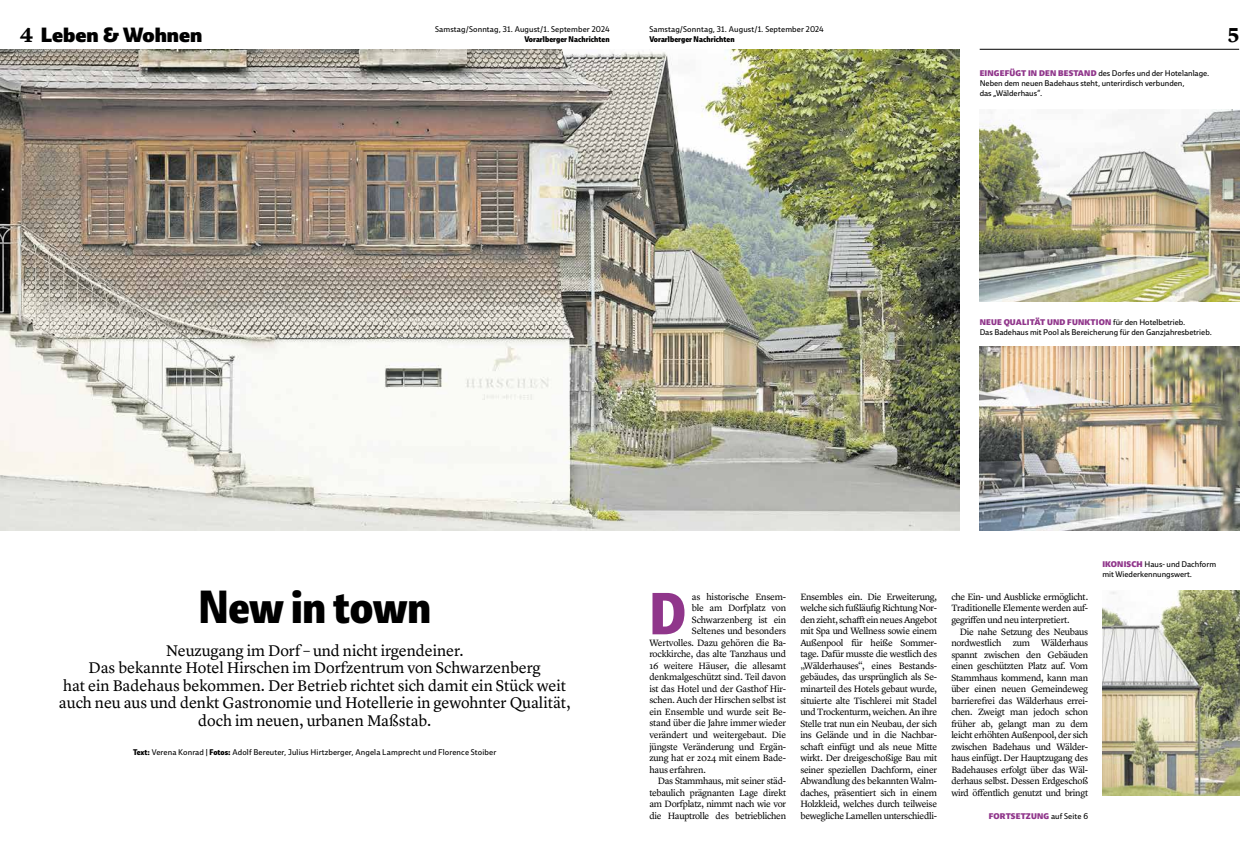
<style>
.page{position:relative;width:1259px;height:857px;background:#fff}
.page>*{position:absolute;margin:0;border:0;box-sizing:border-box;transform-origin:0 0}
.t1{font:800 condensed 57.5px "Ebony";color:#90368b}
.t2{font:800 condensed 45px "Ebony";letter-spacing:-.005em;color:#000}
.t3{font:700 21px "Lyon Text";color:#000}
.t4{font:20px "Ebony Hv";color:#000}
.t5{font:16px/17.5px "Lyon Text";letter-spacing:-.005em;color:#000;text-align:center}
.t6{font:9.5px/11.5px "Lyon Text";letter-spacing:-.025em;color:#000;text-align:justify}
.t7{font:8px/10px "Ebony";color:#000}
.t8{font:8px "Ebony Hv";letter-spacing:.02em;color:#90368b}
.t9{font:800 condensed 8px "Ebony";letter-spacing:.005em;color:#000}
.s1{font-family:"Lyon Text";font-weight:700;font-size:21px}
.s2{font-family:"Ebony Hv";color:#90368b}
.s3{font-family:"Ebony";color:#000}
.s4{font-weight:800;font-stretch:condensed}
</style>
<div class="page">
<hr style="left:979px;top:49px;width:260px;height:1px;background:#000">
<img style="left:0;top:50px;width:960px;height:480px">
<img style="left:979px;top:109px;width:260px;height:193px">
<img style="left:979px;top:346px;width:260px;height:184px">
<img style="left:1102px;top:590px;width:137px;height:205px">
<p class="t7" style="left:435px;top:24px;width:176px">Samstag/Sonntag, 31. August/1. September 2024</p>
<h3 class="t4" style="left:20px;top:21px;width:184px"><span class="s1">4</span> Leben &amp; Wohnen</h3>
<p class="t9" style="left:524px;top:34px;width:87px">Vorarlberger Nachrichten</p>
<p class="t7" style="left:649px;top:24px;width:176px">Samstag/Sonntag, 31. August/1. September 2024</p>
<p class="t9" style="left:649px;top:34px;width:87px">Vorarlberger Nachrichten</p>
<h3 class="t3" style="left:1227px;top:18px;width:13px">5</h3>
<p class="t7" style="left:979px;top:67px;width:231px"><span class="s2">EINGEFÜGT IN DEN BESTAND</span> des Dorfes und der Hotelanlage.<br>Neben dem neuen Badehaus steht, unterirdisch verbunden,<br>das „Wälderhaus“.</p>
<p class="t8" style="left:979px;top:316px;width:207px">NEUE QUALITÄT UND FUNKTION <span class="s3">für den Hotelbetrieb.</span></p>
<p class="t7" style="left:979px;top:327px;width:234px">Das Badehaus mit Pool als Bereicherung für den Ganzjahresbetrieb.</p>
<h2 class="t2" style="left:198px;top:578px;width:234px">New in town</h2>
<p class="t5" style="left:59px;top:640px;width:513px">Neuzugang im Dorf – und nicht irgendeiner.<br>Das bekannte Hotel Hirschen im Dorfzentrum von Schwarzenberg<br>hat ein Badehaus bekommen. Der Betrieb richtet sich damit ein Stück weit auch neu aus und denkt Gastronomie und Hotellerie in gewohnter Qualität, doch im neuen, urbanen Maßstab.</p>
<p class="t7" style="left:133px;top:746px;width:365px"><span class="s4">Text:</span> Verena Konrad | <span class="s4">Fotos:</span> Adolf Bereuter, Julius Hirtzberger, Angela Lamprecht und Florence Stoiber</p>
<h1 class="t1" style="left:649px;top:578px;width:38px">D</h1>
<p class="t6" style="left:692px;top:589px;width:96px">as historische Ensem-</p>
<p class="t6" style="left:692px;top:601px;width:96px">ble am Dorfplatz von</p>
<p class="t6" style="left:692px;top:612px;width:96px">Schwarzenberg ist ein</p>
<p class="t6" style="left:692px;top:624px;width:96px">Seltenes und besonders</p>
<p class="t6" style="left:649px;top:635px;width:138px">Wertvolles. Dazu gehören die Ba-</p>
<p class="t6" style="left:649px;top:647px;width:138px">rockkirche, das alte Tanzhaus und</p>
<p class="t6" style="left:649px;top:658px;width:138px">16 weitere Häuser, die allesamt</p>
<p class="t6" style="left:649px;top:670px;width:138px">denkmalgeschützt sind. Teil davon</p>
<p class="t6" style="left:649px;top:681px;width:138px">ist das Hotel und der Gasthof Hir-</p>
<p class="t6" style="left:649px;top:693px;width:138px">schen. Auch der Hirschen selbst ist</p>
<p class="t6" style="left:649px;top:704px;width:138px">ein Ensemble und wurde seit Be-</p>
<p class="t6" style="left:649px;top:716px;width:138px">stand über die Jahre immer wieder</p>
<p class="t6" style="left:649px;top:727px;width:138px">verändert und weitergebaut. Die</p>
<p class="t6" style="left:649px;top:739px;width:138px">jüngste Veränderung und Ergän-</p>
<p class="t6" style="left:649px;top:751px;width:138px">zung hat er 2024 mit einem Bade-</p>
<p class="t6" style="left:649px;top:762px;width:58px">haus erfahren.</p>
<p class="t6" style="left:658px;top:774px;width:130px">Das Stammhaus, mit seiner städ-</p>
<p class="t6" style="left:649px;top:785px;width:138px">tebaulich prägnanten Lage direkt</p>
<p class="t6" style="left:649px;top:797px;width:138px">am Dorfplatz, nimmt nach wie vor</p>
<p class="t6" style="left:649px;top:808px;width:138px">die Hauptrolle des betrieblichen</p>
<p class="t6" style="left:800px;top:590px;width:138px">Ensembles ein. Die Erweiterung, welche sich fußläufig Richtung Nor&shy;den zieht, schafft ein neues Angebot mit Spa und Wellness sowie einem Außenpool für heiße Sommer&shy;tage. Dafür musste die westlich des „Wälderhauses“, eines Bestands&shy;gebäudes, das ursprünglich als Se&shy;minarteil des Hotels gebaut wurde, situierte alte Tischlerei mit Stadel und Trockenturm, weichen. An ihre Stelle trat nun ein Neubau, der sich ins Gelände und in die Nachbar&shy;schaft einfügt und als neue Mitte wirkt. Der dreigeschoßige Bau mit seiner speziellen Dachform, einer Abwandlung des bekannten Walm&shy;daches, präsentiert sich in einem Holzkleid, welches durch teilweise bewegliche Lamellen unterschiedli-</p>
<p class="t6" style="left:951px;top:590px;width:138px">che Ein- und Ausblicke ermöglicht.<br>Traditionelle Elemente werden auf&shy;gegriffen und neu interpretiert.</p>
<p class="t6" style="left:951px;top:624px;width:138px;text-indent:9px">Die nahe Setzung des Neubaus nordwestlich zum Wälderhaus spannt zwischen den Gebäuden einen geschützten Platz auf. Vom Stammhaus kommend, kann man über einen neuen Gemeindeweg barrierefrei das Wälderhaus errei&shy;chen. Zweigt man jedoch schon früher ab, gelangt man zu dem leicht erhöhten Außenpool, der sich zwischen Badehaus und Wälder&shy;haus einfügt. Der Hauptzugang des Badehauses erfolgt über das Wäl&shy;derhaus selbst. Dessen Erdgeschoß wird öffentlich genutzt und bringt</p>
<p class="t8" style="left:989px;top:809px;width:101px">FORTSETZUNG <span class="s3">auf Seite 6</span></p>
<p class="t7" style="left:1102px;top:559px;width:115px"><span class="s2">IKONISCH</span> Haus- und Dachform mit Wiederkennungswert.</p>
</div>
